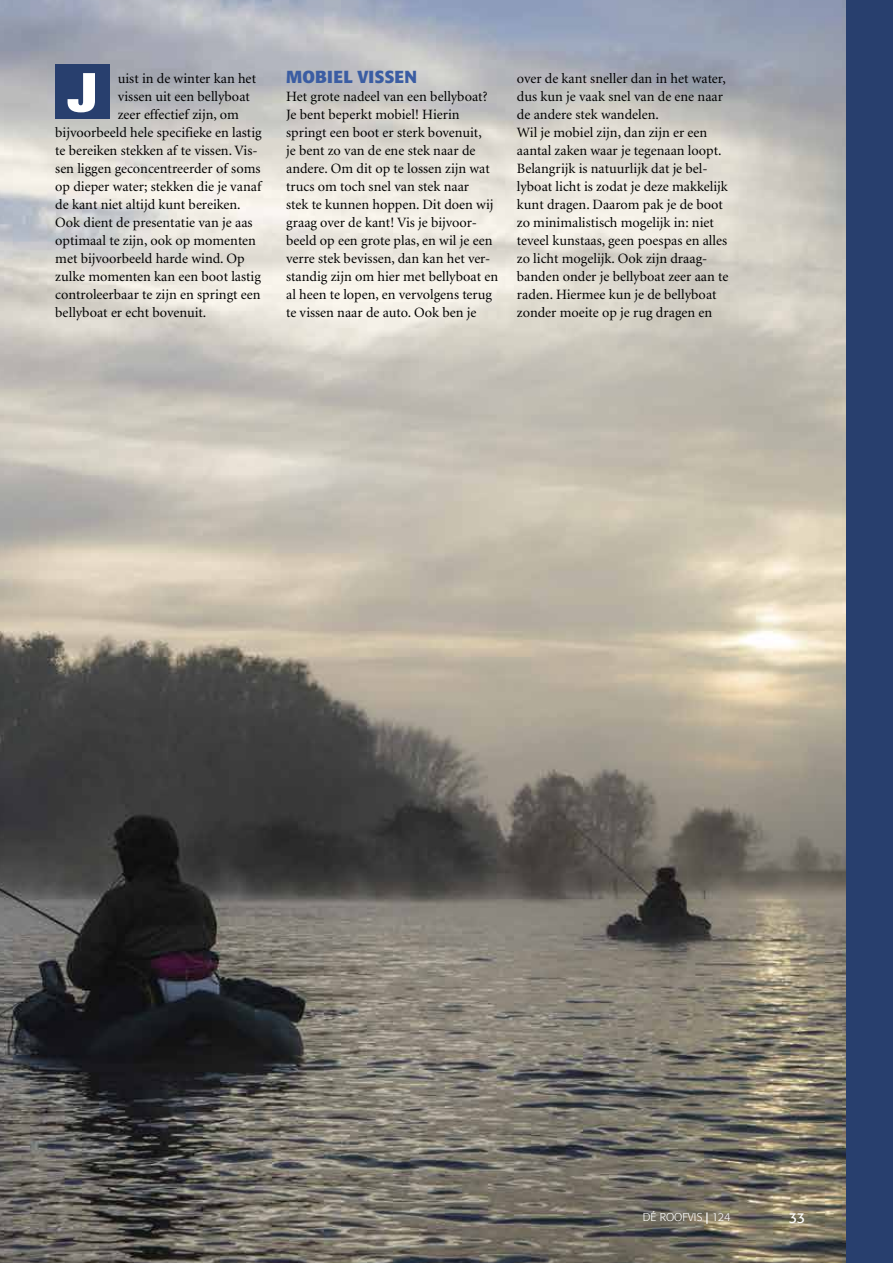
<style>
.page{position:relative;width:893px;height:1263px;background:#fff}
.page>*{position:absolute;margin:0;border:0;box-sizing:border-box;transform-origin:0 0}
.t1{font:900 expanded 54px "Helvetica Neue";color:#fff;scale:1.1 1}
.t2{font:700 17.25px "Formata";letter-spacing:.01em;color:#3b5da3}
.t3{font:14.25px/18px "Minion";color:#000}
.t4{font:14.25px "Formata";color:#fff}
.t5{font:300 11.25px "Formata";color:#fff}
.s1{font-weight:500}
</style>
<div class="page">
<img style="left:0;top:0;width:846px;height:1263px">
<div style="left:846px;top:0;width:47px;height:1263px;background:#283f6e"></div>
<div style="left:55px;top:65px;width:54px;height:54px;background:#283f6e"></div>
<h1 class="t1" style="left:67px;top:58px;width:28px">J</h1>
<p class="t2" style="left:286px;top:66px;width:132px">MOBIEL VISSEN</p>
<p class="t3" style="left:118px;top:70px;width:140px">uist in de winter kan het</p>
<p class="t3" style="left:118px;top:88px;width:134px">vissen uit een bellyboat</p>
<p class="t3" style="left:118px;top:106px;width:123px">zeer effectief zijn, om</p>
<p class="t3" style="left:55px;top:124px;width:208px">bijvoorbeeld hele specifieke en lastig</p>
<p class="t3" style="left:55px;top:142px;width:204px">te bereiken stekken af te vissen. Vis-</p>
<p class="t3" style="left:55px;top:160px;width:207px">sen liggen geconcentreerder of soms</p>
<p class="t3" style="left:55px;top:178px;width:207px">op dieper water; stekken die je vanaf</p>
<p class="t3" style="left:55px;top:196px;width:187px">de kant niet altijd kunt bereiken.</p>
<p class="t3" style="left:55px;top:214px;width:199px">Ook dient de presentatie van je aas</p>
<p class="t3" style="left:55px;top:232px;width:202px">optimaal te zijn, ook op momenten</p>
<p class="t3" style="left:55px;top:250px;width:191px">met bijvoorbeeld harde wind. Op</p>
<p class="t3" style="left:55px;top:268px;width:207px">zulke momenten kan een boot lastig</p>
<p class="t3" style="left:55px;top:286px;width:207px">controleerbaar te zijn en springt een</p>
<p class="t3" style="left:55px;top:304px;width:153px">bellyboat er echt bovenuit.</p>
<p class="t3" style="left:286px;top:88px;width:214px">Het grote nadeel van een bellyboat?<br>Je bent beperkt mobiel! Hierin springt een boot er sterk bovenuit,<br>je bent zo van de ene stek naar de andere. Om dit op te lossen zijn wat trucs om toch snel van stek naar<br>stek te kunnen hoppen. Dit doen wij graag over de kant! Vis je bijvoor&shy;beeld op een grote plas, en wil je een verre stek bevissen, dan kan het ver&shy;standig zijn om hier met bellyboat en al heen te lopen, en vervolgens terug te vissen naar de auto. Ook ben je</p>
<p class="t3" style="left:517px;top:70px;width:213px">over de kant sneller dan in het water, dus kun je vaak snel van de ene naar de andere stek wandelen.<br>Wil je mobiel zijn, dan zijn er een aantal zaken waar je tegenaan loopt.<br>Belangrijk is natuurlijk dat je bel&shy;lyboat licht is zodat je deze makkelijk kunt dragen. Daarom pak je de boot zo minimalistisch mogelijk in: niet teveel kunstaas, geen poespas en alles zo licht mogelijk. Ook zijn draag&shy;banden onder je bellyboat zeer aan te raden. Hiermee kun je de bellyboat zonder moeite op je rug dragen en</p>
<p class="t5" style="left:643px;top:1211px;width:89px">DÉ ROOFVIS <span class="s1">|</span> 124</p>
<p class="t4" style="left:789px;top:1209px;width:18px">33</p>
</div>
